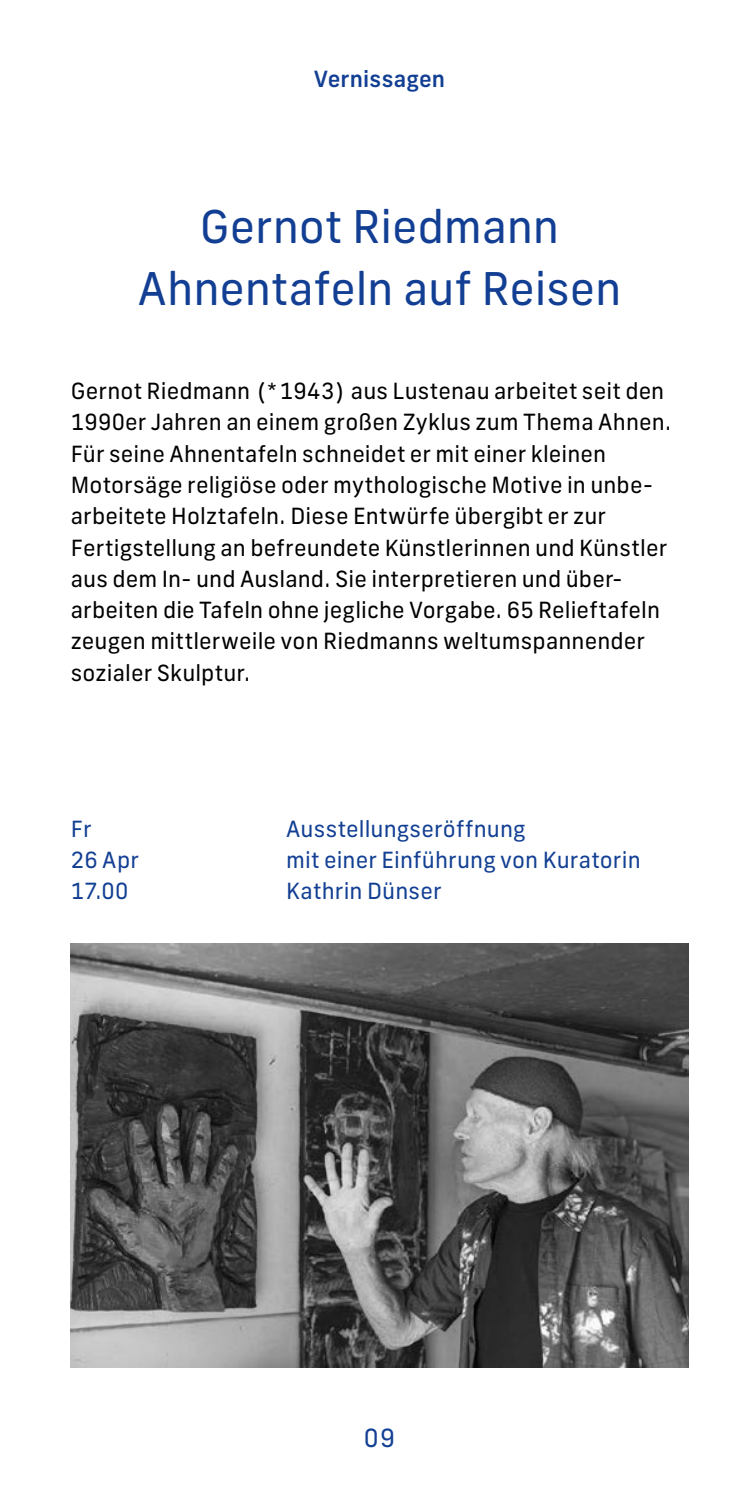
<style>
.page{position:relative;width:745px;height:1489px;background:#fff}
.page>*{position:absolute;margin:0;border:0;box-sizing:border-box;transform-origin:0 0}
.t1{font:45px/62.5px "New Frank";letter-spacing:-.005em;color:#123f93;text-align:center}
.t2{font:25px "New Frank";color:#123f93}
.t3{font:22.25px/31.2px "New Frank";letter-spacing:.005em;color:#000}
.t4{font:22.25px/31.2px "New Frank";letter-spacing:.005em;color:#123f93}
.t5{font:500 22.25px "New Frank";letter-spacing:.005em;color:#123f93}
</style>
<div class="page">
<img style="left:71px;top:943px;width:616px;height:424px">
<p class="t5" style="left:314px;top:64px;width:133px">Vernissagen</p>
<h1 class="t1" style="left:138px;top:195px;width:485px">Gernot Riedmann<br>Ahnentafeln auf Reisen</h1>
<p class="t3" style="left:71px;top:375px;width:601px">Gernot Riedmann (*1943) aus Lustenau arbeitet seit den 1990er Jahren an einem großen Zyklus zum Thema Ahnen.<br>Für seine Ahnentafeln schneidet er mit einer kleinen Motorsäge religiöse oder mythologische Motive in unbe&shy;arbeitete Holztafeln. Diese Entwürfe übergibt er zur Fertigstellung an befreundete Künstlerinnen und Künstler aus dem In- und Ausland. Sie interpretieren und über&shy;arbeiten die Tafeln ohne jegliche Vorgabe. 65 Relieftafeln zeugen mittlerweile von Riedmanns weltumspannender sozialer Skulptur.</p>
<p class="t4" style="left:71px;top:813px;width:69px">Fr<br>26 Apr<br>17.00</p>
<p class="t4" style="left:286px;top:813px;width:356px">Ausstellungseröffnung<br>mit einer Einführung von Kuratorin<br>Kathrin Dünser</p>
<p class="t2" style="left:364px;top:1421px;width:33px">09</p>
</div>
